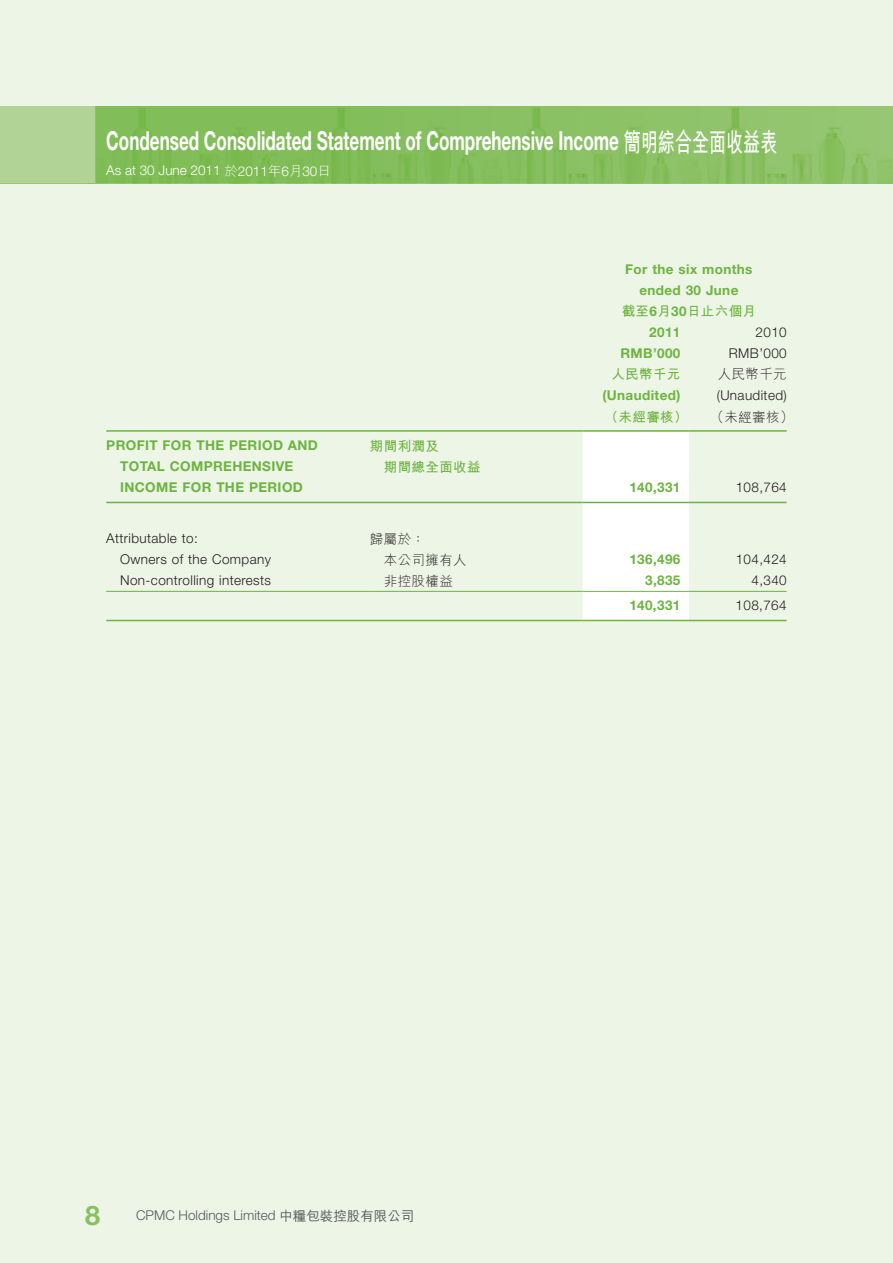
<style>
.page{position:relative;width:893px;height:1263px;background:#edf5e6}
.page>*{position:absolute;margin:0;border:0;box-sizing:border-box;transform-origin:0 0}
.t1{font:700 27px "Helvetica Neue LT Std";color:#89c05e}
.t2{font:700 26.25px "Helvetica Neue LT Std";color:#fff;scale:.65 1}
.t3{font:700 13.5px/21px "Helvetica Neue LT Std";letter-spacing:.03em;color:#6cb43f;text-align:center}
.t4{font:300 13.5px "Helvetica Neue LT Std";letter-spacing:.03em;color:#231f20}
.t5{font:700 13.5px/21px "M Hei HK";letter-spacing:.03em;color:#6cb43f}
.t6{font:300 13.5px "Helvetica Neue LT Std";color:#57585a}
.t7{font:300 13.5px "M Hei HK";letter-spacing:.03em;color:#231f20}
.t8{font:300 13.5px "Helvetica Neue LT Std";color:#fff}
.s1{font-family:"M Hei HK"}
.s2{font-family:"Helvetica Neue LT Std"}
.s3{font-family:"M Hei HK";font-weight:500}
</style>
<div class="page">
<div style="left:0;top:107px;width:96px;height:76px;background:#b2d396"></div>
<svg style="left:96px;top:106px;width:797px;height:77px;background:#86bf5e"></svg>
<div style="left:583px;top:432px;width:106px;height:188px;background:#fff"></div>
<hr style="left:106px;top:430px;width:264px;height:2px;background:#6cb43f">
<hr style="left:370px;top:430px;width:213px;height:2px;background:#6cb43f">
<hr style="left:583px;top:430px;width:106px;height:2px;background:#6cb43f">
<hr style="left:689px;top:430px;width:98px;height:2px;background:#6cb43f">
<hr style="left:106px;top:502px;width:264px;height:1px;background:#6cb43f">
<hr style="left:370px;top:502px;width:213px;height:1px;background:#6cb43f">
<hr style="left:583px;top:502px;width:106px;height:1px;background:#6cb43f">
<hr style="left:689px;top:502px;width:98px;height:1px;background:#6cb43f">
<hr style="left:106px;top:591px;width:264px;height:1px;background:#6cb43f">
<hr style="left:370px;top:591px;width:213px;height:1px;background:#6cb43f">
<hr style="left:583px;top:591px;width:106px;height:1px;background:#6cb43f">
<hr style="left:689px;top:591px;width:98px;height:1px;background:#6cb43f">
<hr style="left:106px;top:620px;width:264px;height:1px;background:#6cb43f">
<hr style="left:370px;top:620px;width:213px;height:1px;background:#6cb43f">
<hr style="left:583px;top:620px;width:106px;height:1px;background:#6cb43f">
<hr style="left:689px;top:620px;width:98px;height:1px;background:#6cb43f">
<h2 class="t2" style="left:106px;top:125px;width:1034px">Condensed Consolidated Statement of Comprehensive Income <span class="s1">簡明綜合全面收益表</span></h2>
<p class="t8" style="left:106px;top:162px;width:226px">As at 30 June 2011 <span class="s1">於</span>2011<span class="s1">年</span>6<span class="s1">月</span>30<span class="s1">日</span></p>
<p class="t3" style="left:120px;top:435px;width:199px;text-align:left;text-indent:-14px">PROFIT FOR THE PERIOD AND<br>TOTAL COMPREHENSIVE<br>INCOME FOR THE PERIOD</p>
<p class="t5" style="left:384px;top:434px;width:98px;text-indent:-14px">期間利潤及<br>期間總全面收益</p>
<p class="t3" style="left:625px;top:258px;width:129px">For the six months ended 30 June</p>
<p class="t5" style="left:622px;top:300px;width:136px">截至<span class="s2">6</span>月<span class="s2">30</span>日止六個月</p>
<p class="t3" style="left:649px;top:321px;width:33px">2011</p>
<p class="t4" style="left:755px;top:324px;width:33px">2010</p>
<p class="t3" style="left:620px;top:342px;width:62px">RMB’000</p>
<p class="t4" style="left:729px;top:345px;width:59px">RMB’000</p>
<p class="t5" style="left:611px;top:363px;width:71px">人民幣千元</p>
<p class="t7" style="left:718px;top:365px;width:71px">人民幣千元</p>
<p class="t3" style="left:602px;top:384px;width:80px">(Unaudited)</p>
<p class="t4" style="left:717px;top:387px;width:72px">(Unaudited)</p>
<p class="t5" style="left:605px;top:405px;width:84px">（未經審核）</p>
<p class="t7" style="left:711px;top:407px;width:84px">（未經審核）</p>
<p class="t3" style="left:629px;top:477px;width:53px">140,331</p>
<p class="t4" style="left:736px;top:479px;width:53px">108,764</p>
<p class="t4" style="left:106px;top:530px;width:93px">Attributable to:</p>
<p class="t7" style="left:370px;top:529px;width:57px">歸屬於：</p>
<p class="t4" style="left:120px;top:551px;width:152px">Owners of the Company</p>
<p class="t7" style="left:384px;top:550px;width:84px">本公司擁有人</p>
<p class="t3" style="left:629px;top:548px;width:53px">136,496</p>
<p class="t4" style="left:736px;top:551px;width:53px">104,424</p>
<p class="t4" style="left:120px;top:572px;width:152px">Non-controlling interests</p>
<p class="t7" style="left:384px;top:571px;width:71px">非控股權益</p>
<p class="t3" style="left:645px;top:569px;width:37px">3,835</p>
<p class="t4" style="left:751px;top:572px;width:37px">4,340</p>
<p class="t3" style="left:629px;top:595px;width:53px">140,331</p>
<p class="t4" style="left:736px;top:597px;width:53px">108,764</p>
<h1 class="t1" style="left:85px;top:1199px;width:17px">8</h1>
<p class="t6" style="left:136px;top:1207px;width:280px">CPMC Holdings Limited <span class="s3">中糧包裝控股有限公司</span></p>
</div>
